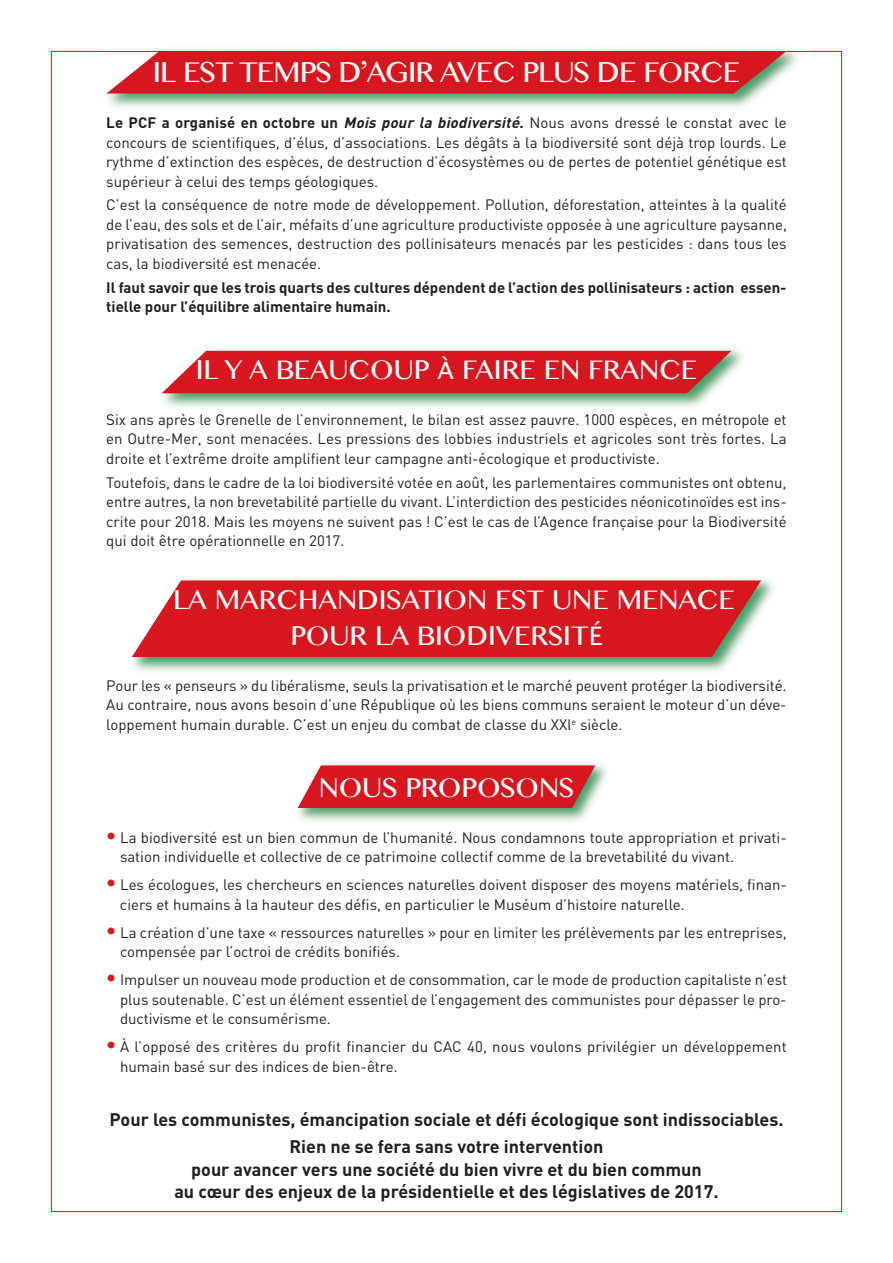
<style>
.page{position:relative;width:893px;height:1263px;background:#fff}
.page>*{position:absolute;margin:0;border:0;box-sizing:border-box;transform-origin:0 0}
.t1{font:25.5px "Bangla MN";letter-spacing:-.03em;color:#fff}
.t2{font:24px/36px "Bangla MN";color:#fff}
.t3{font:700 18px/26.7px "DIN";color:#231f20;text-align:center}
.t4{font:15px/19.5px "DIN";color:#231f20;text-align:justify}
.t5{font:700 15px/19.5px "DIN";color:#231f20}
.s1{font-weight:700}
.s2{font-weight:700;font-style:italic}
.s3{font-family:"Lucida Grande"}
.s4{font-family:"Lucida Grande";font-size:25.5px}
.s5{font-weight:900;font-size:21px;color:#d7171f}
</style>
<div class="page">
<img style="left:108px;top:50px;width:689px;height:57px">
<img style="left:100px;top:51px;width:706px;height:1px">
<svg style="left:106px;top:51px;width:681px;height:43px;background:#d5282e"></svg>
<img style="left:161px;top:348px;width:582px;height:59px">
<svg style="left:162px;top:351px;width:569px;height:42px;background:#d6262d"></svg>
<img style="left:297px;top:763px;width:310px;height:58px">
<svg style="left:298px;top:765px;width:297px;height:43px;background:#d5282e"></svg>
<img style="left:132px;top:578px;width:641px;height:93px">
<svg style="left:132px;top:580px;width:629px;height:77px;background:#d7282f"></svg>
<h1 class="t1" style="left:153px;top:58px;width:589px">IL EST TEMPS D’AGIR AVEC PLUS DE FORCE</h1>
<p class="t4" style="left:106px;top:113px;width:682px"><span class="s1">Le PCF a organisé en octobre un</span> <span class="s2">Mois pour la biodiversité</span><span class="s1">.</span> Nous avons dressé le constat avec le concours de scientifiques, d’élus, d’associations. Les dégâts à la biodiversité sont déjà trop lourds. Le rythme d’extinction des espèces, de destruction d’écosystèmes ou de pertes de potentiel génétique est supérieur à celui des temps géologiques.</p>
<p class="t4" style="left:106px;top:195px;width:682px">C’est la conséquence de notre mode de développement. Pollution, déforestation, atteintes à la qualité de l’eau, des sols et de l’air, méfaits d’une agriculture productiviste opposée à une agriculture paysanne, privatisation des semences, destruction des pollinisateurs menacés par les pesticides : dans tous les cas, la biodiversité est menacée.</p>
<p class="t5" style="left:106px;top:278px;width:682px">Il faut savoir que les trois quarts des cultures dépendent de l’action des pollinisateurs : action essen&shy;tielle pour l’équilibre alimentaire humain.</p>
<h2 class="t2" style="left:196px;top:353px;width:503px">IL Y A BEAUCOUP <span class="s3">à</span> FAIRE EN FRANCE</h2>
<p class="t4" style="left:106px;top:410px;width:682px">Six ans après le Grenelle de l’environnement, le bilan est assez pauvre. 1000 espèces, en métropole et en Outre-Mer, sont menacées. Les pressions des lobbies industriels et agricoles sont très fortes. La droite et l’extrême droite amplifient leur campagne anti-écologique et productiviste.</p>
<p class="t4" style="left:106px;top:473px;width:682px">Toutefois, dans le cadre de la loi biodiversité votée en août, les parlementaires communistes ont obtenu, entre autres, la non brevetabilité partielle du vivant. L’interdiction des pesticides néonicotinoïdes est ins&shy;crite pour 2018. Mais les moyens ne suivent pas ! C’est le cas de l’Agence française pour la Biodiversité qui doit être opérationnelle en 2017.</p>
<h2 class="t2" style="left:290px;top:582px;width:446px;text-indent:-117px">LA MARCHANDISATION EST UNE MENACE<br>POUR LA BIODIVERSIT<span class="s4">É</span></h2>
<p class="t4" style="left:106px;top:676px;width:682px">Pour les « penseurs » du libéralisme, seuls la privatisation et le marché peuvent protéger la biodiversité.<br>Au contraire, nous avons besoin d’une République où les biens communs seraient le moteur d’un déve&shy;loppement humain durable. C’est un enjeu du combat de classe du XXI<sup>e</sup> siècle.</p>
<h2 class="t2" style="left:319px;top:770px;width:257px">NOUS PROPOSONS</h2>
<p class="t4" style="left:120px;top:827px;width:668px;text-indent:-14px"><span class="s5">•</span> La biodiversité est un bien commun de l’humanité. Nous condamnons toute appropriation et privati&shy;sation individuelle et collective de ce patrimoine collectif comme de la brevetabilité du vivant.</p>
<p class="t4" style="left:120px;top:875px;width:668px;text-indent:-14px"><span class="s5">•</span> Les écologues, les chercheurs en sciences naturelles doivent disposer des moyens matériels, finan&shy;ciers et humains à la hauteur des défis, en particulier le Muséum d’histoire naturelle.</p>
<p class="t4" style="left:120px;top:922px;width:668px;text-indent:-14px"><span class="s5">•</span> La création d’une taxe « ressources naturelles » pour en limiter les prélèvements par les entreprises, compensée par l’octroi de crédits bonifiés.</p>
<p class="t4" style="left:120px;top:970px;width:668px;text-indent:-14px"><span class="s5">•</span> Impulser un nouveau mode production et de consommation, car le mode de production capitaliste n’est plus soutenable. C’est un élément essentiel de l’engagement des communistes pour dépasser le pro&shy;ductivisme et le consumérisme.</p>
<p class="t4" style="left:120px;top:1037px;width:668px;text-indent:-14px"><span class="s5">•</span> À l’opposé des critères du profit financier du CAC 40, nous voulons privilégier un développement humain basé sur des indices de bien-être.</p>
<p class="t3" style="left:110px;top:1107px;width:675px">Pour les communistes, émancipation sociale et défi écologique sont indissociables.<br>Rien ne se fera sans votre intervention</p>
<p class="t3" style="left:174px;top:1158px;width:546px;line-height:22.5px">pour avancer vers une société du bien vivre et du bien commun<br>au cœur des enjeux de la présidentielle et des législatives de 2017.</p>
</div>
